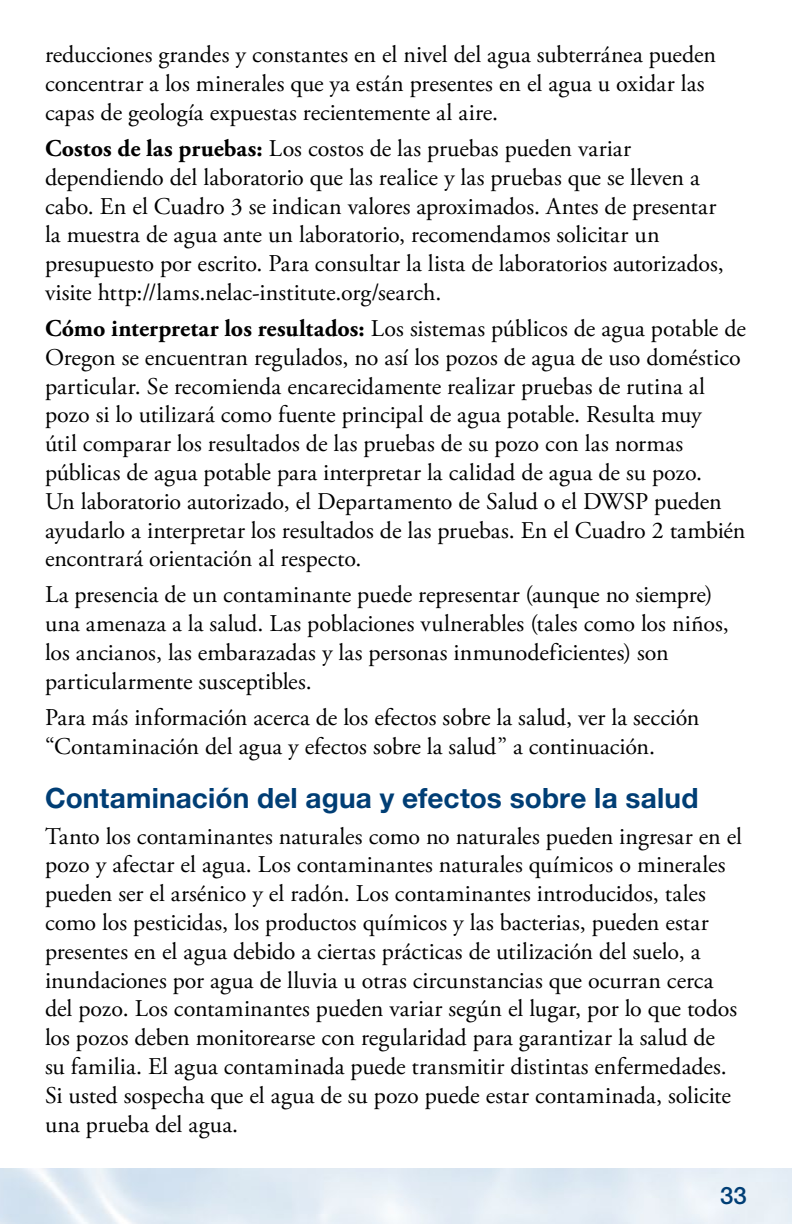
<style>
.page{position:relative;width:792px;height:1224px;background:#fff}
.page>*{position:absolute;margin:0;border:0;box-sizing:border-box;transform-origin:0 0}
.t1{font:700 28px "Helvetica Neue LT Std";letter-spacing:.005em;color:#003e75}
.Body{font:24px/28.8px "Adobe Garamond Pro";color:#000}
.t2{font:500 24px "Helvetica Neue LT Std";color:#003e75}
.s1{font-weight:700}
</style>
<div class="page">
<p class="Body" style="left:45px;top:41px;width:673px">reducciones grandes y constantes en el nivel del agua subterránea pueden concentrar a los minerales que ya están presentes en el agua u oxidar las capas de geología expuestas recientemente al aire.</p>
<p class="Body" style="left:45px;top:135px;width:680px"><span class="s1">Costos de las pruebas:</span> Los costos de las pruebas pueden variar dependiendo del laboratorio que las realice y las pruebas que se lleven a cabo. En el Cuadro 3 se indican valores aproximados. Antes de presentar la muestra de agua ante un laboratorio, recomendamos solicitar un presupuesto por escrito. Para consultar la lista de laboratorios autorizados, visite http://lams.nelac-institute.org/search.</p>
<p class="Body" style="left:45px;top:315px;width:702px"><span class="s1">Cómo interpretar los resultados:</span> Los sistemas públicos de agua potable de Oregon se encuentran regulados, no así los pozos de agua de uso doméstico particular. Se recomienda encarecidamente realizar pruebas de rutina al pozo si lo utilizará como fuente principal de agua potable. Resulta muy<br>útil comparar los resultados de las pruebas de su pozo con las normas públicas de agua potable para interpretar la calidad de agua de su pozo.<br>Un laboratorio autorizado, el Departamento de Salud o el DWSP pueden ayudarlo a interpretar los resultados de las pruebas. En el Cuadro 2 también encontrará orientación al respecto.</p>
<p class="Body" style="left:45px;top:581px;width:685px">La presencia de un contaminante puede representar (aunque no siempre) una amenaza a la salud. Las poblaciones vulnerables (tales como los niños, los ancianos, las embarazadas y las personas inmunodeficientes) son particularmente susceptibles.</p>
<p class="Body" style="left:45px;top:704px;width:656px">Para más información acerca de los efectos sobre la salud, ver la sección “Contaminación del agua y efectos sobre la salud” a continuación.</p>
<h3 class="t1" style="left:45px;top:780px;width:655px">Contaminación del agua y efectos sobre la salud</h3>
<p class="Body" style="left:45px;top:822px;width:699px">Tanto los contaminantes naturales como no naturales pueden ingresar en el pozo y afectar el agua. Los contaminantes naturales químicos o minerales pueden ser el arsénico y el radón. Los contaminantes introducidos, tales como los pesticidas, los productos químicos y las bacterias, pueden estar presentes en el agua debido a ciertas prácticas de utilización del suelo, a inundaciones por agua de lluvia u otras circunstancias que ocurran cerca del pozo. Los contaminantes pueden variar según el lugar, por lo que todos los pozos deben monitorearse con regularidad para garantizar la salud de<br>su familia. El agua contaminada puede transmitir distintas enfermedades.<br>Si usted sospecha que el agua de su pozo puede estar contaminada, solicite una prueba del agua.</p>
<p class="t2" style="left:720px;top:1181px;width:28px">33</p>
</div>
